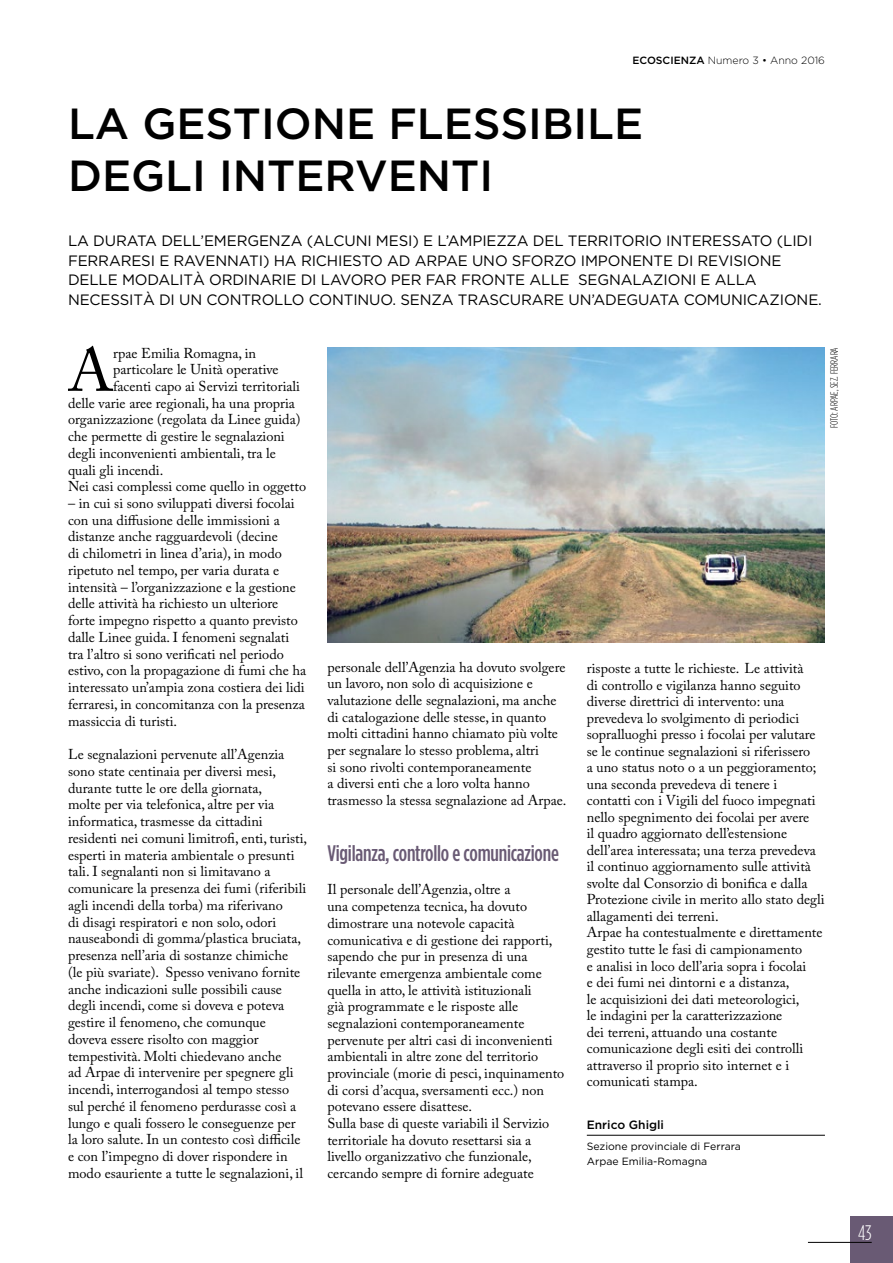
<style>
.page{position:relative;width:893px;height:1263px;background:#fff}
.page>*{position:absolute;margin:0;border:0;box-sizing:border-box;transform-origin:0 0}
.t1{font:60.6px "Adobe Caslon Pro";color:#000}
.t2{font:500 43.5px/52.5px "Gotham HTF";color:#000}
.t3{font:500 condensed 22.5px "Gotham HTF";letter-spacing:-.01em;color:#695a74}
.t4{font:300 condensed 21px "Gotham HTF";color:#fff}
.t5{font:15px/19.5px "Gotham HTF";letter-spacing:-.01em;color:#000}
.t6{font:14.25px/16.8px "Adobe Caslon Pro";color:#000}
.t7{font:500 12px "Gotham";color:#000}
.t8{font:10.5px/15px "Gotham HTF";color:#000}
.t9{font:300 10.5px "Gotham HTF";color:#000}
.t10{font:300 condensed 10.5px "Gotham HTF";color:#000}
.s1{font-weight:500}
</style>
<div class="page">
<div style="left:850px;top:1216px;width:43px;height:47px;background:#695a74"></div>
<hr style="left:808px;top:1242px;width:64px;height:1px;background:#000">
<hr style="left:587px;top:1135px;width:238px;height:1px;background:#000">
<img style="left:327px;top:348px;width:498px;height:294px">
<p class="t9" style="left:632px;top:55px;width:194px"><span class="s1">ECOSCIENZA</span> Numero 3 • Anno 2016</p>
<h2 class="t2" style="left:68px;top:96px;width:577px">LA GESTIONE FLESSIBILE<br>DEGLI INTERVENTI</h2>
<p class="t5" style="left:68px;top:231px;width:755px">LA DURATA DELL’EMERGENZA (ALCUNI MESI) E L’AMPIEZZA DEL TERRITORIO INTERESSATO (LIDI FERRARESI E RAVENNATI) HA RICHIESTO AD ARPAE UNO SFORZO IMPONENTE DI REVISIONE DELLE MODALITÀ ORDINARIE DI LAVORO PER FAR FRONTE ALLE SEGNALAZIONI E ALLA NECESSITÀ DI UN CONTROLLO CONTINUO. SENZA TRASCURARE UN’ADEGUATA COMUNICAZIONE.</p>
<h1 class="t1" style="left:68px;top:334px;width:47px">A</h1>
<p class="t6" style="left:113px;top:344px;width:145px">rpae Emilia Romagna, in</p>
<p class="t6" style="left:113px;top:361px;width:167px">particolare le Unità operative</p>
<p class="t6" style="left:113px;top:377px;width:188px">facenti capo ai Servizi territoriali</p>
<p class="t6" style="left:68px;top:394px;width:228px">delle varie aree regionali, ha una propria</p>
<p class="t6" style="left:68px;top:411px;width:234px">organizzazione (regolata da Linee guida)</p>
<p class="t6" style="left:68px;top:428px;width:218px">che permette di gestire le segnalazioni</p>
<p class="t6" style="left:68px;top:444px;width:209px">degli inconvenienti ambientali, tra le</p>
<p class="t6" style="left:68px;top:461px;width:97px">quali gli incendi.</p>
<p class="t6" style="left:68px;top:478px;width:240px">Nei casi complessi come quello in oggetto</p>
<p class="t6" style="left:68px;top:495px;width:240px">– in cui si sono sviluppati diversi focolai con una diffusione delle immissioni a distanze anche ragguardevoli (decine<br>di chilometri in linea d’aria), in modo ripetuto nel tempo, per varia durata e intensità – l’organizzazione e la gestione delle attività ha richiesto un ulteriore forte impegno rispetto a quanto previsto dalle Linee guida. I fenomeni segnalati tra l’altro si sono verificati nel periodo estivo, con la propagazione di fumi che ha interessato un’ampia zona costiera dei lidi ferraresi, in concomitanza con la presenza massiccia di turisti.</p>
<p class="t6" style="left:68px;top:746px;width:241px">Le segnalazioni pervenute all’Agenzia sono state centinaia per diversi mesi, durante tutte le ore della giornata,<br>molte per via telefonica, altre per via informatica, trasmesse da cittadini residenti nei comuni limitrofi, enti, turisti, esperti in materia ambientale o presunti tali. I segnalanti non si limitavano a comunicare la presenza dei fumi (riferibili agli incendi della torba) ma riferivano<br>di disagi respiratori e non solo, odori nauseabondi di gomma/plastica bruciata, presenza nell’aria di sostanze chimiche<br>(le più svariate). Spesso venivano fornite anche indicazioni sulle possibili cause degli incendi, come si doveva e poteva gestire il fenomeno, che comunque doveva essere risolto con maggior tempestività. Molti chiedevano anche<br>ad Arpae di intervenire per spegnere gli incendi, interrogandosi al tempo stesso sul perché il fenomeno perdurasse così a lungo e quali fossero le conseguenze per la loro salute. In un contesto così difficile e con l’impegno di dover rispondere in modo esauriente a tutte le segnalazioni, il</p>
<p class="t6" style="left:327px;top:658px;width:241px">personale dell’Agenzia ha dovuto svolgere un lavoro, non solo di acquisizione e valutazione delle segnalazioni, ma anche di catalogazione delle stesse, in quanto molti cittadini hanno chiamato più volte per segnalare lo stesso problema, altri<br>si sono rivolti contemporaneamente<br>a diversi enti che a loro volta hanno trasmesso la stessa segnalazione ad Arpae.</p>
<h3 class="t3" style="left:327px;top:841px;width:233px">Vigilanza, controllo e comunicazione</h3>
<p class="t6" style="left:327px;top:881px;width:238px">Il personale dell’Agenzia, oltre a<br>una competenza tecnica, ha dovuto dimostrare una notevole capacità comunicativa e di gestione dei rapporti, sapendo che pur in presenza di una rilevante emergenza ambientale come quella in atto, le attività istituzionali<br>già programmate e le risposte alle segnalazioni contemporaneamente pervenute per altri casi di inconvenienti ambientali in altre zone del territorio provinciale (morie di pesci, inquinamento di corsi d’acqua, sversamenti ecc.) non potevano essere disattese.<br>Sulla base di queste variabili il Servizio territoriale ha dovuto resettarsi sia a livello organizzativo che funzionale, cercando sempre di fornire adeguate</p>
<p class="t10" style="left:828px;top:428px;width:83px;rotate:-90deg">FOTO: ARPAE, SEZ. FERRARA</p>
<p class="t6" style="left:587px;top:660px;width:239px">risposte a tutte le richieste. Le attività<br>di controllo e vigilanza hanno seguito diverse direttrici di intervento: una prevedeva lo svolgimento di periodici sopralluoghi presso i focolai per valutare se le continue segnalazioni si riferissero<br>a uno status noto o a un peggioramento; una seconda prevedeva di tenere i contatti con i Vigili del fuoco impegnati nello spegnimento dei focolai per avere<br>il quadro aggiornato dell’estensione dell’area interessata; una terza prevedeva il continuo aggiornamento sulle attività svolte dal Consorzio di bonifica e dalla Protezione civile in merito allo stato degli allagamenti dei terreni.<br>Arpae ha contestualmente e direttamente gestito tutte le fasi di campionamento<br>e analisi in loco dell’aria sopra i focolai<br>e dei fumi nei dintorni e a distanza,<br>le acquisizioni dei dati meteorologici,<br>le indagini per la caratterizzazione<br>dei terreni, attuando una costante comunicazione degli esiti dei controlli attraverso il proprio sito internet e i comunicati stampa.</p>
<p class="t7" style="left:587px;top:1117px;width:79px">Enrico Ghigli</p>
<p class="t8" style="left:587px;top:1138px;width:156px">Sezione provinciale di Ferrara<br>Arpae Emilia-Romagna</p>
<h3 class="t4" style="left:858px;top:1221px;width:15px">43</h3>
</div>
